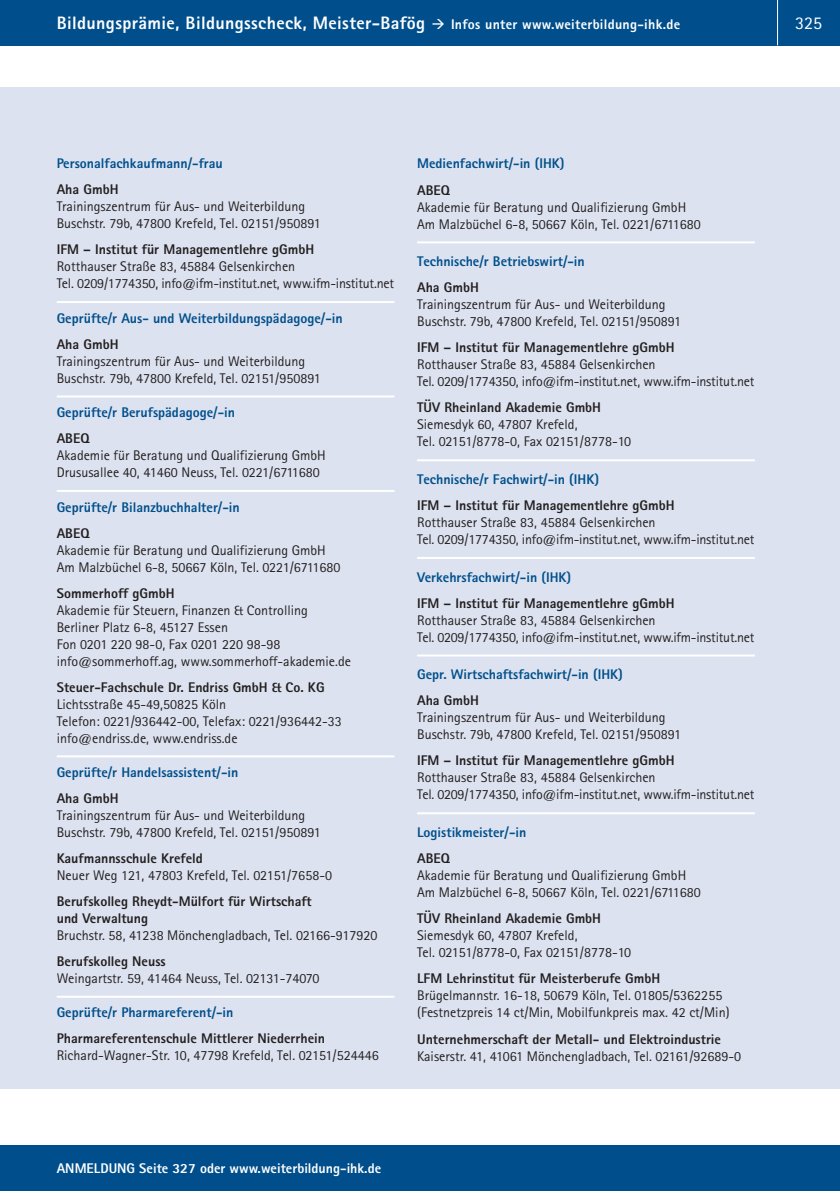
<style>
.page{position:relative;width:840px;height:1191px;background:#fff}
.page>*{position:absolute;margin:0;border:0;box-sizing:border-box;transform-origin:0 0}
.t1{font:800 18px "Rotis Sans Serif Pro";letter-spacing:.02em;color:#fff}
.t2{font:18px "Rotis Sans Serif Pro";color:#fff}
.t3{font:14px/17px "Rotis Sans Serif Pro";color:#231f20}
.t4{font:800 14px/17px "Rotis Sans Serif Pro";color:#231f20}
.t5{font:800 14px "Rotis Sans Serif Pro";color:#004f8c}
.t6{font:800 14px "Rotis Sans Serif Pro";color:#fff}
.s1{font-size:14px}
</style>
<div class="page">
<div style="left:0;top:0;width:839px;height:45px;background:#004f8c"></div>
<hr style="left:776px;top:0;width:1px;height:45px;background:#fff">
<div style="left:0;top:1145px;width:839px;height:46px;background:#004f8c"></div>
<div style="left:0;top:88px;width:839px;height:1001px;background:#dce2ef"></div>
<hr style="left:57px;top:301px;width:337px;height:2px;background:#fff">
<hr style="left:57px;top:395px;width:337px;height:2px;background:#fff">
<hr style="left:57px;top:490px;width:337px;height:2px;background:#fff">
<hr style="left:57px;top:755px;width:337px;height:2px;background:#fff">
<hr style="left:57px;top:995px;width:337px;height:2px;background:#fff">
<hr style="left:417px;top:241px;width:337px;height:2px;background:#fff">
<hr style="left:417px;top:459px;width:337px;height:2px;background:#fff">
<hr style="left:417px;top:557px;width:337px;height:2px;background:#fff">
<hr style="left:417px;top:654px;width:337px;height:2px;background:#fff">
<hr style="left:417px;top:812px;width:337px;height:2px;background:#fff">
<p class="t1" style="left:57px;top:17px;width:624px">Bildungsprämie, Bildungsscheck, Meister-Bafög → <span class="s1">Infos unter www.weiterbildung-ihk.de</span></p>
<p class="t2" style="left:794px;top:17px;width:28px">325</p>
<p class="t5" style="left:57px;top:159px;width:167px">Personalfachkaufmann/-frau</p>
<p class="t4" style="left:57px;top:183px;width:63px">Aha GmbH</p>
<p class="t3" style="left:57px;top:199px;width:265px">Trainingszentrum für Aus- und Weiterbildung<br>Buschstr. 79b, 47800 Krefeld, Tel. 02151/950891</p>
<p class="t4" style="left:57px;top:242px;width:259px">IFM – Institut für Managementlehre gGmbH</p>
<p class="t3" style="left:57px;top:259px;width:339px">Rotthauser Straße 83, 45884 Gelsenkirchen<br>Tel. 0209/1774350, info@ifm-institut.net, www.ifm-institut.net</p>
<p class="t5" style="left:57px;top:313px;width:287px">Geprüfte/r Aus- und Weiterbildungspädagoge/-in</p>
<p class="t4" style="left:57px;top:337px;width:63px">Aha GmbH</p>
<p class="t3" style="left:57px;top:354px;width:265px">Trainingszentrum für Aus- und Weiterbildung<br>Buschstr. 79b, 47800 Krefeld, Tel. 02151/950891</p>
<p class="t5" style="left:57px;top:408px;width:180px">Geprüfte/r Berufspädagoge/-in</p>
<p class="t4" style="left:57px;top:431px;width:34px">ABEQ</p>
<p class="t3" style="left:57px;top:448px;width:270px">Akademie für Beratung und Qualifizierung GmbH<br>Drususallee 40, 41460 Neuss, Tel. 0221/6711680</p>
<p class="t5" style="left:57px;top:502px;width:184px">Geprüfte/r Bilanzbuchhalter/-in</p>
<p class="t4" style="left:57px;top:526px;width:34px">ABEQ</p>
<p class="t3" style="left:57px;top:543px;width:285px">Akademie für Beratung und Qualifizierung GmbH<br>Am Malzbüchel 6-8, 50667 Köln, Tel. 0221/6711680</p>
<p class="t4" style="left:57px;top:586px;width:119px">Sommerhoff gGmbH</p>
<p class="t3" style="left:57px;top:603px;width:295px">Akademie für Steuern, Finanzen &amp; Controlling Berliner Platz 6-8, 45127 Essen<br>Fon 0201 220 98-0, Fax 0201 220 98-98 info@sommerhoff.ag, www.sommerhoff-akademie.de</p>
<p class="t4" style="left:57px;top:680px;width:269px">Steuer-Fachschule Dr. Endriss GmbH &amp; Co. KG</p>
<p class="t3" style="left:57px;top:697px;width:286px">Lichtsstraße 45-49,50825 Köln<br>Telefon: 0221/936442-00, Telefax: 0221/936442-33 info@endriss.de, www.endriss.de</p>
<p class="t5" style="left:57px;top:767px;width:183px">Geprüfte/r Handelsassistent/-in</p>
<p class="t4" style="left:57px;top:791px;width:63px">Aha GmbH</p>
<p class="t3" style="left:57px;top:808px;width:265px">Trainingszentrum für Aus- und Weiterbildung<br>Buschstr. 79b, 47800 Krefeld, Tel. 02151/950891</p>
<p class="t4" style="left:57px;top:851px;width:147px">Kaufmannsschule Krefeld</p>
<p class="t3" style="left:57px;top:868px;width:277px">Neuer Weg 121, 47803 Krefeld, Tel. 02151/7658-0</p>
<p class="t4" style="left:57px;top:894px;width:256px">Berufskolleg Rheydt-Mülfort für Wirtschaft und Verwaltung</p>
<p class="t3" style="left:57px;top:928px;width:322px">Bruchstr. 58, 41238 Mönchengladbach, Tel. 02166-917920</p>
<p class="t4" style="left:57px;top:954px;width:110px">Berufskolleg Neuss</p>
<p class="t3" style="left:57px;top:971px;width:264px">Weingartstr. 59, 41464 Neuss, Tel. 02131-74070</p>
<p class="t5" style="left:57px;top:1007px;width:178px">Geprüfte/r Pharmareferent/-in</p>
<p class="t4" style="left:57px;top:1031px;width:270px">Pharmareferentenschule Mittlerer Niederrhein</p>
<p class="t3" style="left:57px;top:1048px;width:323px">Richard-Wagner-Str. 10, 47798 Krefeld, Tel. 02151/524446</p>
<p class="t5" style="left:417px;top:159px;width:149px">Medienfachwirt/-in (IHK)</p>
<p class="t4" style="left:417px;top:183px;width:34px">ABEQ</p>
<p class="t3" style="left:417px;top:200px;width:285px">Akademie für Beratung und Qualifizierung GmbH<br>Am Malzbüchel 6-8, 50667 Köln, Tel. 0221/6711680</p>
<p class="t5" style="left:417px;top:256px;width:169px">Technische/r Betriebswirt/-in</p>
<p class="t4" style="left:417px;top:280px;width:63px">Aha GmbH</p>
<p class="t3" style="left:417px;top:297px;width:265px">Trainingszentrum für Aus- und Weiterbildung<br>Buschstr. 79b, 47800 Krefeld, Tel. 02151/950891</p>
<p class="t4" style="left:417px;top:340px;width:259px">IFM – Institut für Managementlehre gGmbH</p>
<p class="t3" style="left:417px;top:357px;width:339px">Rotthauser Straße 83, 45884 Gelsenkirchen<br>Tel. 0209/1774350, info@ifm-institut.net, www.ifm-institut.net</p>
<p class="t4" style="left:417px;top:400px;width:185px">TÜV Rheinland Akademie GmbH</p>
<p class="t3" style="left:417px;top:417px;width:215px">Siemesdyk 60, 47807 Krefeld,<br>Tel. 02151/8778-0, Fax 02151/8778-10</p>
<p class="t5" style="left:417px;top:474px;width:183px">Technische/r Fachwirt/-in (IHK)</p>
<p class="t4" style="left:417px;top:498px;width:259px">IFM – Institut für Managementlehre gGmbH</p>
<p class="t3" style="left:417px;top:515px;width:339px">Rotthauser Straße 83, 45884 Gelsenkirchen<br>Tel. 0209/1774350, info@ifm-institut.net, www.ifm-institut.net</p>
<p class="t5" style="left:417px;top:572px;width:155px">Verkehrsfachwirt/-in (IHK)</p>
<p class="t4" style="left:417px;top:596px;width:259px">IFM – Institut für Managementlehre gGmbH</p>
<p class="t3" style="left:417px;top:613px;width:339px">Rotthauser Straße 83, 45884 Gelsenkirchen<br>Tel. 0209/1774350, info@ifm-institut.net, www.ifm-institut.net</p>
<p class="t5" style="left:417px;top:669px;width:207px">Gepr. Wirtschaftsfachwirt/-in (IHK)</p>
<p class="t4" style="left:417px;top:693px;width:63px">Aha GmbH</p>
<p class="t3" style="left:417px;top:710px;width:265px">Trainingszentrum für Aus- und Weiterbildung<br>Buschstr. 79b, 47800 Krefeld, Tel. 02151/950891</p>
<p class="t4" style="left:417px;top:753px;width:259px">IFM – Institut für Managementlehre gGmbH</p>
<p class="t3" style="left:417px;top:770px;width:339px">Rotthauser Straße 83, 45884 Gelsenkirchen<br>Tel. 0209/1774350, info@ifm-institut.net, www.ifm-institut.net</p>
<p class="t5" style="left:417px;top:827px;width:111px">Logistikmeister/-in</p>
<p class="t4" style="left:417px;top:851px;width:34px">ABEQ</p>
<p class="t3" style="left:417px;top:868px;width:285px">Akademie für Beratung und Qualifizierung GmbH<br>Am Malzbüchel 6-8, 50667 Köln, Tel. 0221/6711680</p>
<p class="t4" style="left:417px;top:911px;width:185px">TÜV Rheinland Akademie GmbH</p>
<p class="t3" style="left:417px;top:928px;width:215px">Siemesdyk 60, 47807 Krefeld,<br>Tel. 02151/8778-0, Fax 02151/8778-10</p>
<p class="t4" style="left:417px;top:971px;width:244px">LFM Lehrinstitut für Meisterberufe GmbH</p>
<p class="t3" style="left:417px;top:988px;width:314px">Brügelmannstr. 16-18, 50679 Köln, Tel. 01805/5362255 (Festnetzpreis 14 ct/Min, Mobilfunkpreis max. 42 ct/Min)</p>
<p class="t4" style="left:417px;top:1031px;width:305px">Unternehmerschaft der Metall- und Elektroindustrie</p>
<p class="t3" style="left:417px;top:1048px;width:325px">Kaiserstr. 41, 41061 Mönchengladbach, Tel. 02161/92689-0</p>
<p class="t6" style="left:57px;top:1163px;width:326px">ANMELDUNG Seite 327 oder www.weiterbildung-ihk.de</p>
</div>
